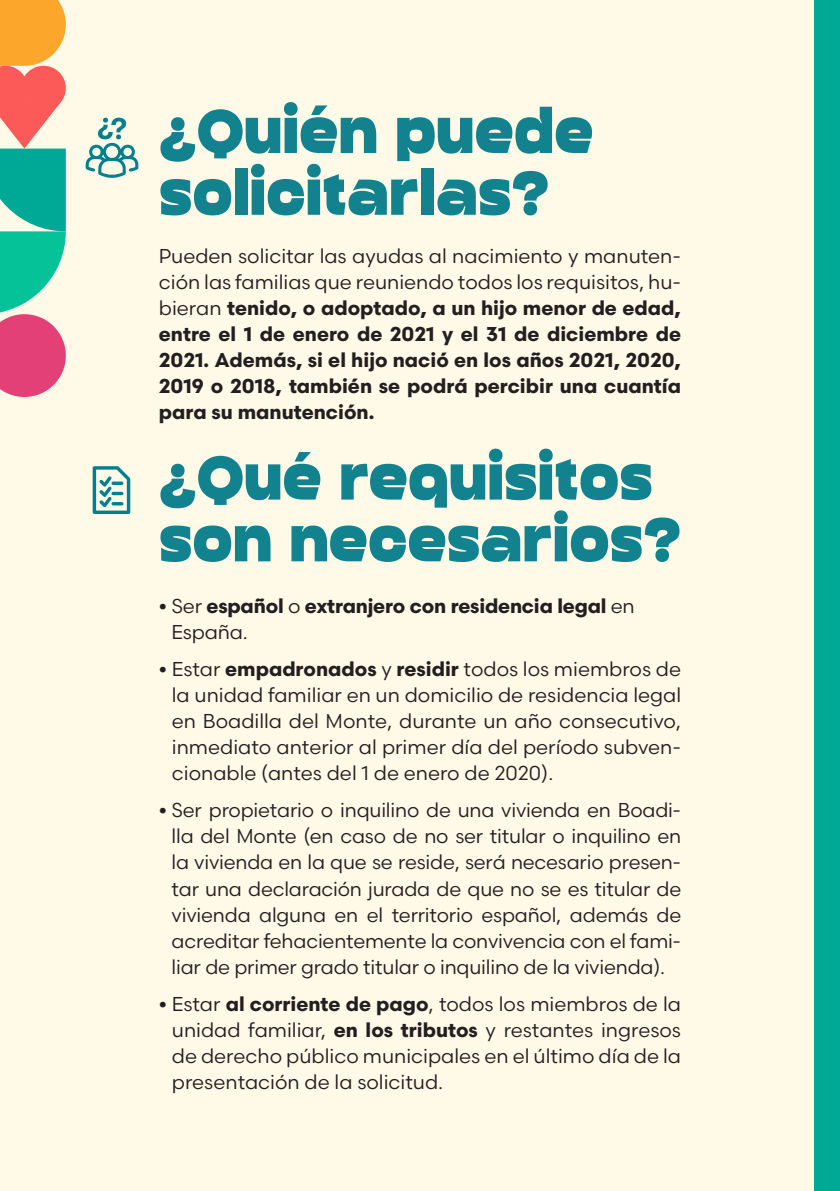
<style>
.page{position:relative;width:840px;height:1191px;background:#fff}
.page>*{position:absolute;margin:0;border:0;box-sizing:border-box;transform-origin:0 0}
.TITULO{font:800 61.8px "Benz Grotesk";color:#13828f}
.TEXTO{font:20px/26px "Scandia";color:#231f20;text-align:justify}
.TEXTO-2{font:700 20px/26px "Scandia";color:#231f20;text-align:justify}
.s1{font-weight:400}
.s2{font-weight:700}
</style>
<div class="page">
<div style="left:0;top:0;width:839px;height:1191px;background:#fff9e7"></div>
<svg style="left:0;top:0;width:66px;height:397px"></svg>
<div style="left:814px;top:0;width:25px;height:1191px;background:#00a996"></div>
<svg style="left:93px;top:466px;width:37px;height:48px"></svg>
<svg style="left:86px;top:118px;width:52px;height:60px"></svg>
<p class="TITULO" style="left:159px;top:94px;width:436px">¿Quién puede</p>
<p class="TITULO" style="left:159px;top:156px;width:391px">solicitarlas?</p>
<p class="TEXTO-2" style="left:159px;top:243px;width:523px"><span class="s1">Pueden solicitar las ayudas al nacimiento y manuten&shy;ción las familias que reuniendo todos los requisitos, hu&shy;bieran</span> tenido, o adoptado, a un hijo menor de edad, entre el 1 de enero de 2021 y el 31 de diciembre de 2021. Además, si el hijo nació en los años 2021, 2020, 2019 o 2018, también se podrá percibir una cuantía para su manutención.</p>
<p class="TITULO" style="left:159px;top:440px;width:495px">¿Qué requisitos</p>
<p class="TITULO" style="left:159px;top:502px;width:523px">son necesarios?</p>
<p class="TEXTO-2" style="left:171px;top:592px;width:464px;text-indent:-13px">• <span class="s1">Ser</span> español <span class="s1">o</span> extranjero con residencia legal <span class="s1">en<br>España.</span></p>
<p class="TEXTO" style="left:172px;top:656px;width:510px;text-indent:-13px"><span class="s2">•</span> Estar <span class="s2">empadronados</span> y <span class="s2">residir</span> todos los miembros de la unidad familiar en un domicilio de residencia legal en Boadilla del Monte, durante un año consecutivo, inmediato anterior al primer día del período subven&shy;cionable (antes del 1 de enero de 2020).</p>
<p class="TEXTO" style="left:171px;top:797px;width:511px;text-indent:-13px"><span class="s2">•</span> Ser propietario o inquilino de una vivienda en Boadi&shy;lla del Monte (en caso de no ser titular o inquilino en la vivienda en la que se reside, será necesario presen&shy;tar una declaración jurada de que no se es titular de vivienda alguna en el territorio español, además de acreditar fehacientemente la convivencia con el fami&shy;liar de primer grado titular o inquilino de la vivienda).</p>
<p class="TEXTO" style="left:172px;top:990px;width:510px;text-indent:-13px"><span class="s2">•</span> Estar <span class="s2">al corriente de pago</span>, todos los miembros de la unidad familiar, <span class="s2">en los tributos</span> y restantes ingresos de derecho público municipales en el último día de la presentación de la solicitud.</p>
</div>
